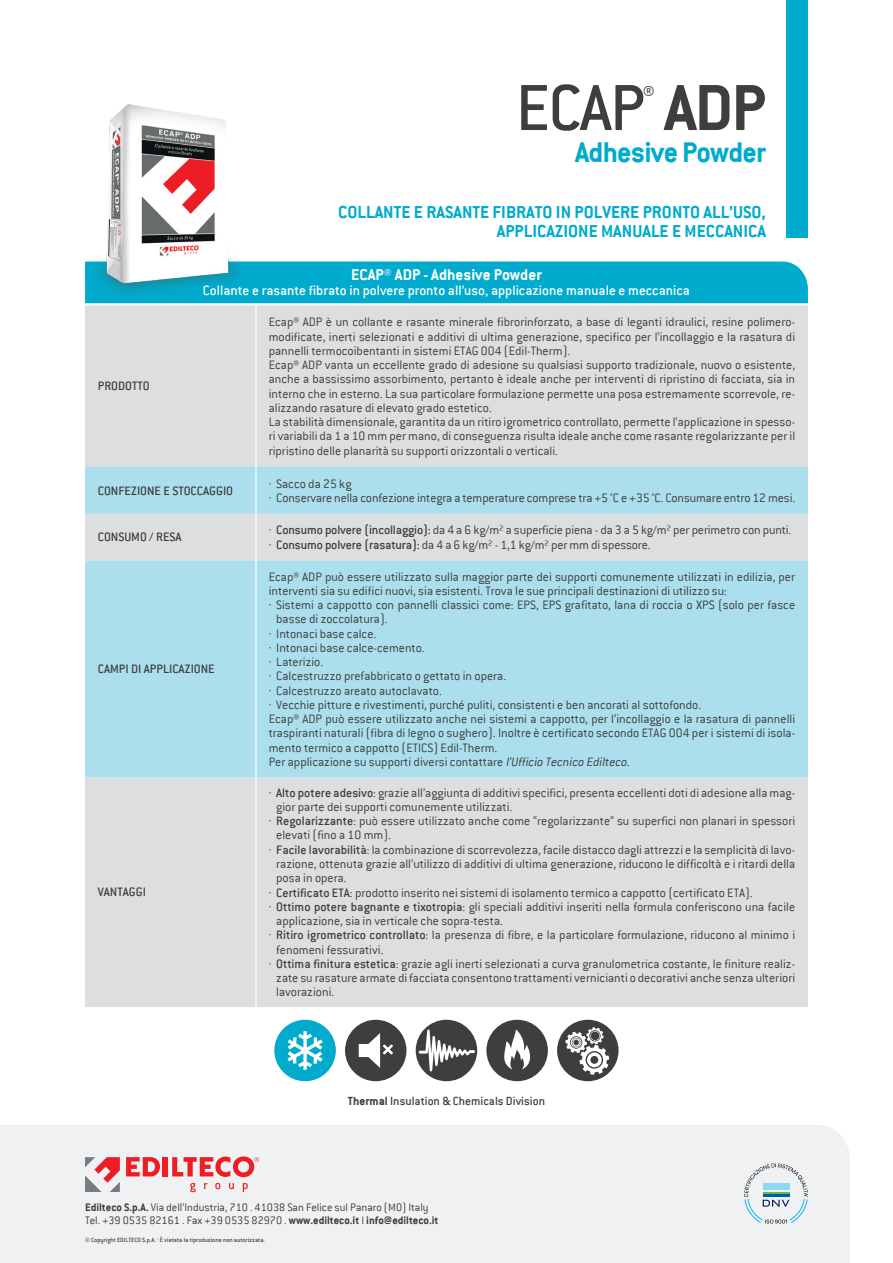
<style>
.page{position:relative;width:893px;height:1263px;background:#fff}
.page>*{position:absolute;margin:0;border:0;box-sizing:border-box;transform-origin:0 0}
.t1{font:500 71.4px "Conduit ITC";color:#3e3e3f}
.t2{font:700 31.5px "Conduit ITC";letter-spacing:-.025em;color:#00abcd}
.t3{font:500 27.15px "Conduit ITC";color:#3e3e3f}
.t4{font:700 19.05px/19px "Conduit ITC";color:#00abcd;text-align:right}
.t5{font:700 17.25px "Conduit ITC";color:#fff}
.t6{font:500 15px "Conduit ITC";color:#fff}
.t7{font:300 13.5px/14.2px "Conduit ITC";color:#3e3e3f}
.t8{font:500 13.5px "Conduit ITC";color:#3e3e3f}
.t9{font:500 13.05px "Conduit ITC";color:#3e3e3f}
.t10{font:300 12px/12.8px "Conduit ITC";color:#3e3e3f}
.t11{font:500 6.75px "Conduit ITC";color:#3e3e3f}
.s1{font-weight:700}
.s2{font-weight:500}
.s3{font-style:italic}
</style>
<div class="page">
<div style="left:274px;top:1020px;width:62px;height:61px;background:#00abcd;border-radius:50%"></div>
<svg style="left:287px;top:1031px;width:36px;height:39px"></svg>
<div style="left:486px;top:1020px;width:62px;height:61px;background:#3e3e3f;border-radius:50%"></div>
<svg style="left:504px;top:1029px;width:26px;height:40px"></svg>
<div style="left:345px;top:1020px;width:61px;height:61px;background:#3e3e3f;border-radius:50%"></div>
<svg style="left:359px;top:1033px;width:34px;height:35px"></svg>
<div style="left:557px;top:1020px;width:62px;height:61px;background:#3e3e3f;border-radius:50%"></div>
<svg style="left:565px;top:1027px;width:44px;height:48px"></svg>
<div style="left:416px;top:1020px;width:61px;height:61px;background:#3e3e3f;border-radius:50%"></div>
<svg style="left:419px;top:1029px;width:56px;height:42px"></svg>
<div style="left:787px;top:0;width:21px;height:237px;background:#00abcd"></div>
<div style="left:0;top:1125px;width:850px;height:138px;background:#f0f1f2"></div>
<svg style="left:85px;top:1157px;width:35px;height:35px"></svg>
<svg style="left:126px;top:1157px;width:34px;height:19px"></svg>
<div style="left:163px;top:1157px;width:5px;height:19px;background:#ee1d23"></div>
<svg style="left:190px;top:1183px;width:58px;height:9px"></svg>
<svg style="left:172px;top:1156px;width:87px;height:21px"></svg>
<svg style="left:744px;top:1163px;width:64px;height:60px"></svg>
<div style="left:85px;top:305px;width:723px;height:702px;background:#dddee0"></div>
<svg style="left:85px;top:467px;width:723px;height:310px;background:#b3deeb"></svg>
<hr style="left:255px;top:305px;width:2px;height:162px;background:#fff">
<hr style="left:255px;top:467px;width:2px;height:47px;background:#fff">
<hr style="left:255px;top:514px;width:2px;height:46px;background:#fff">
<hr style="left:255px;top:560px;width:2px;height:217px;background:#fff">
<hr style="left:255px;top:777px;width:2px;height:230px;background:#fff">
<div style="left:254px;top:261px;width:554px;height:42px;background:#00abcd"></div>
<img style="left:85px;top:105px;width:169px;height:198px">
<h1 class="t1" style="left:516px;top:68px;width:252px">ECAP <span class="s1">ADP</span></h1>
<h3 class="t3" style="left:643px;top:79px;width:13px">®</h3>
<h2 class="t2" style="left:575px;top:133px;width:192px">Adhesive Powder</h2>
<h3 class="t4" style="left:338px;top:202px;width:429px">COLLANTE E RASANTE FIBRATO IN POLVERE PRONTO ALL’USO,<br>APPLICAZIONE MANUALE E MECCANICA</h3>
<p class="t8" style="left:98px;top:379px;width:53px">PRODOTTO</p>
<p class="t5" style="left:351px;top:265px;width:192px">ECAP® ADP - Adhesive Powder</p>
<p class="t6" style="left:203px;top:282px;width:489px">Collante e rasante fibrato in polvere pronto all’uso, applicazione manuale e meccanica</p>
<p class="t7" style="left:269px;top:315px;width:528px">Ecap® ADP è un collante e rasante minerale fibrorinforzato, a base di leganti idraulici, resine polimero&shy;modificate, inerti selezionati e additivi di ultima generazione, specifico per l’incollaggio e la rasatura di pannelli termocoibentanti in sistemi ETAG 004 (Edil-Therm).<br>Ecap® ADP vanta un eccellente grado di adesione su qualsiasi supporto tradizionale, nuovo o esistente, anche a bassissimo assorbimento, pertanto è ideale anche per interventi di ripristino di facciata, sia in interno che in esterno. La sua particolare formulazione permette una posa estremamente scorrevole, re&shy;alizzando rasature di elevato grado estetico.<br>La stabilità dimensionale, garantita da un ritiro igrometrico controllato, permette l’applicazione in spesso&shy;ri variabili da 1 a 10 mm per mano, di conseguenza risulta ideale anche come rasante regolarizzante per il ripristino delle planarità su supporti orizzontali o verticali.</p>
<p class="t8" style="left:98px;top:483px;width:137px">CONFEZIONE E STOCCAGGIO</p>
<p class="t7" style="left:269px;top:476px;width:528px">· Sacco da 25 kg<br>· Conservare nella confezione integra a temperature comprese tra +5 °C e +35 °C. Consumare entro 12 mesi.</p>
<p class="t8" style="left:98px;top:530px;width:85px">CONSUMO / RESA</p>
<p class="t7" style="left:269px;top:523px;width:524px">· <span class="s2">Consumo polvere (incollaggio):</span> da 4 a 6 kg/m² a superficie piena - da 3 a 5 kg/m² per perimetro con punti. · <span class="s2">Consumo polvere (rasatura):</span> da 4 a 6 kg/m² - 1,1 kg/m² per mm di spessore.</p>
<p class="t8" style="left:98px;top:661px;width:118px">CAMPI DI APPLICAZIONE</p>
<p class="t8" style="left:98px;top:885px;width:50px">VANTAGGI</p>
<p class="t7" style="left:269px;top:569px;width:528px">Ecap® ADP può essere utilizzato sulla maggior parte dei supporti comunemente utilizzati in edilizia, per</p>
<p class="t7" style="left:269px;top:584px;width:460px">interventi sia su edifici nuovi, sia esistenti. Trova le sue principali destinazioni di utilizzo su:</p>
<p class="t7" style="left:269px;top:598px;width:528px">· Sistemi a cappotto con pannelli classici come: EPS, EPS grafitato, lana di roccia o XPS (solo per fasce</p>
<p class="t7" style="left:276px;top:612px;width:113px">basse di zoccolatura).</p>
<p class="t7" style="left:269px;top:626px;width:109px">· Intonaci base calce.</p>
<p class="t7" style="left:269px;top:641px;width:158px">· Intonaci base calce-cemento.</p>
<p class="t7" style="left:269px;top:655px;width:56px">· Laterizio.</p>
<p class="t7" style="left:269px;top:669px;width:239px">· Calcestruzzo prefabbricato o gettato in opera.</p>
<p class="t7" style="left:269px;top:683px;width:175px">· Calcestruzzo areato autoclavato.</p>
<p class="t7" style="left:269px;top:698px;width:434px">· Vecchie pitture e rivestimenti, purché puliti, consistenti e ben ancorati al sottofondo.</p>
<p class="t7" style="left:269px;top:712px;width:528px">Ecap® ADP può essere utilizzato anche nei sistemi a cappotto, per l’incollaggio e la rasatura di pannelli</p>
<p class="t7" style="left:269px;top:726px;width:528px">traspiranti naturali (fibra di legno o sughero). Inoltre è certificato secondo ETAG 004 per i sistemi di isola-</p>
<p class="t7" style="left:269px;top:740px;width:230px">mento termico a cappotto (ETICS) Edil-Therm.</p>
<p class="t7" style="left:269px;top:755px;width:365px">Per applicazione su supporti diversi contattare <span class="s3">l’Ufficio Tecnico Edilteco.</span></p>
<p class="t7" style="left:269px;top:785px;width:528px">· <span class="s2">Alto potere adesivo</span>: grazie all’aggiunta di additivi specifici, presenta eccellenti doti di adesione alla mag-</p>
<p class="t7" style="left:276px;top:800px;width:238px">gior parte dei supporti comunemente utilizzati.</p>
<p class="t7" style="left:269px;top:814px;width:528px">· <span class="s2">Regolarizzante</span>: può essere utilizzato anche come “regolarizzante” su superfici non planari in spessori</p>
<p class="t7" style="left:276px;top:828px;width:116px">elevati (fino a 10 mm).</p>
<p class="t7" style="left:269px;top:842px;width:528px">· <span class="s2">Facile lavorabilità</span>: la combinazione di scorrevolezza, facile distacco dagli attrezzi e la semplicità di lavo-</p>
<p class="t7" style="left:276px;top:857px;width:520px">razione, ottenuta grazie all’utilizzo di additivi di ultima generazione, riducono le difficoltà e i ritardi della</p>
<p class="t7" style="left:276px;top:871px;width:72px">posa in opera.</p>
<p class="t7" style="left:269px;top:885px;width:485px">· <span class="s2">Certificato ETA</span>: prodotto inserito nei sistemi di isolamento termico a cappotto (certificato ETA).</p>
<p class="t7" style="left:269px;top:899px;width:528px">· <span class="s2">Ottimo potere bagnante e tixotropia</span>: gli speciali additivi inseriti nella formula conferiscono una facile</p>
<p class="t7" style="left:276px;top:914px;width:228px">applicazione, sia in verticale che sopra-testa.</p>
<p class="t7" style="left:269px;top:928px;width:528px">· <span class="s2">Ritiro igrometrico controllato</span>: la presenza di fibre, e la particolare formulazione, riducono al minimo i</p>
<p class="t7" style="left:276px;top:942px;width:109px">fenomeni fessurativi.</p>
<p class="t7" style="left:269px;top:956px;width:528px">· <span class="s2">Ottima finitura estetica</span>: grazie agli inerti selezionati a curva granulometrica costante, le finiture realiz-</p>
<p class="t7" style="left:276px;top:971px;width:520px">zate su rasature armate di facciata consentono trattamenti vernicianti o decorativi anche senza ulteriori</p>
<p class="t7" style="left:276px;top:985px;width:60px">lavorazioni.</p>
<p class="t9" style="left:348px;top:1093px;width:199px"><span class="s1">Thermal</span> Insulation &amp; Chemicals Division</p>
<p class="t10" style="left:85px;top:1201px;width:355px"><span class="s1">Edilteco S.p.A.</span> Via dell’Industria, 710 . 41038 San Felice sul Panaro (MO) Italy<br>Tel. +39 0535 82161 . Fax +39 0535 82970 . <span class="s1">www.edilteco.it</span> I <span class="s1">info@edilteco.it</span></p>
<p class="t11" style="left:85px;top:1236px;width:181px">© Copyright EDILTECO S.p.A. · È vietata la riproduzione non autorizzata.</p>
</div>
